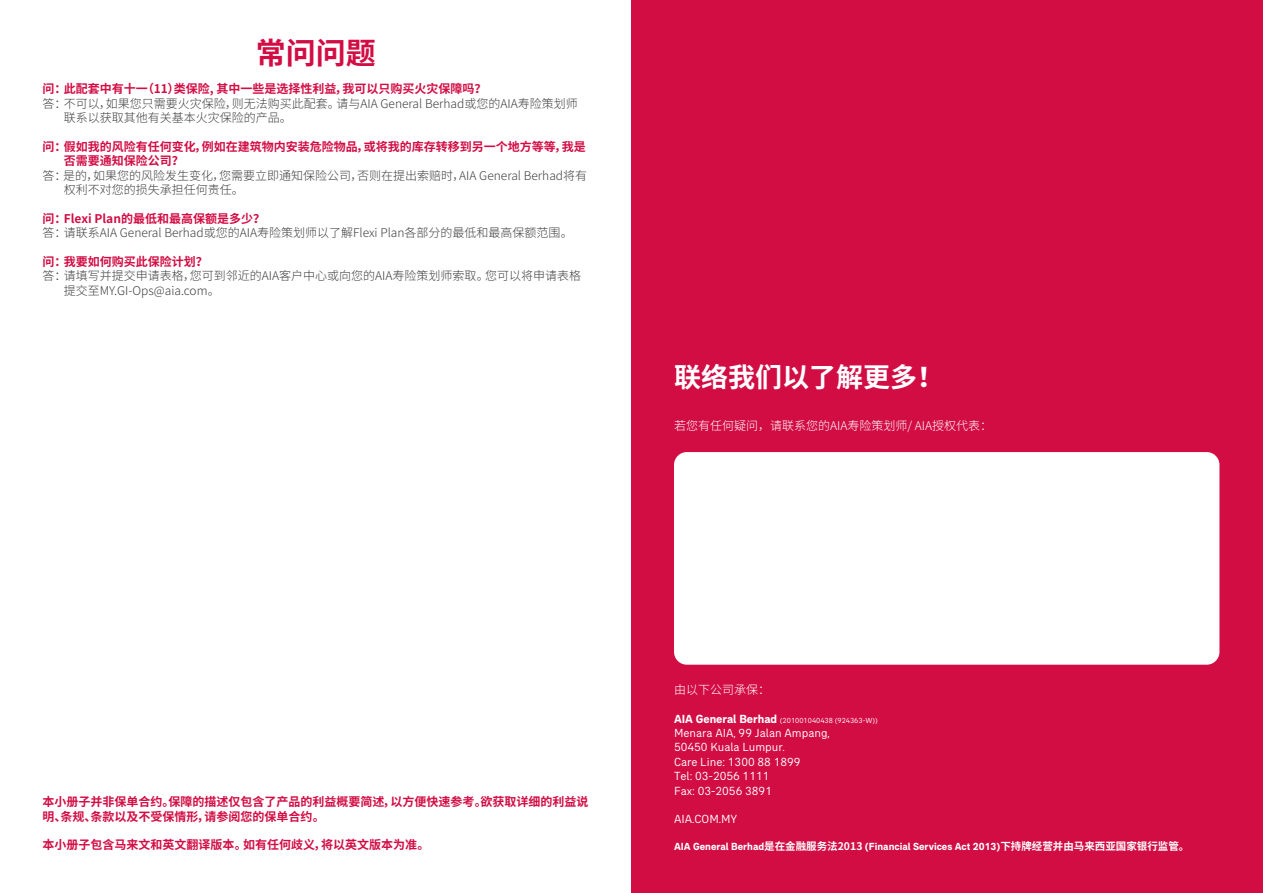
<style>
.page{position:relative;width:1263px;height:893px;background:#fff}
.page>*{position:absolute;margin:0;border:0;box-sizing:border-box;transform-origin:0 0}
.t1{font:700 30px "Noto Sans CJ Ksc";color:#d20d44}
.t2{font:700 27px "Noto Sans CJ Ksc";color:#fff}
.t3{font:300 12px/14.4px "Noto Sans CJ Ksc";color:#3e3e3f}
.t4{font:700 12px/14.4px "Noto Sans CJ Ksc";color:#d20d44}
.t5{font:12px/14.4px "AIA Everest";color:#fff}
.t6{font:300 12px "Noto Sans CJ Ksc";color:#fff}
.t7{font:700 10.5px "AIA Everest";color:#fff}
.t8{font:7.5px "AIA Everest";color:#fff}
.s1{font-weight:700;font-size:12px}
.s2{font-family:"Noto Sans CJ Ksc"}
</style>
<div class="page">
<div style="left:631px;top:0;width:632px;height:893px;background:#d20d44"></div>
<div style="left:674px;top:452px;width:545px;height:213px;background:#fff;border-radius:13px"></div>
<h1 class="t1" style="left:256px;top:36px;width:121px">常问问题</h1>
<p class="t4" style="left:43px;top:82px;width:446px">问：此配套中有十一（11）类保险, 其中一些是选择性利益，我可以只购买火灾保障吗？</p>
<p class="t3" style="left:64px;top:96px;width:515px;text-indent:-21px">答：不可以，如果您只需要火灾保险，则无法购买此配套。请与AIA General Berhad或您的AIA寿险策划师联系以获取其他有关基本火灾保险的产品。</p>
<p class="t4" style="left:64px;top:139px;width:523px;text-indent:-21px">问：假如我的风险有任何变化，例如在建筑物内安装危险物品，或将我的库存转移到另一个地方等等，我是否需要通知保险公司？</p>
<p class="t3" style="left:64px;top:168px;width:525px;text-indent:-21px">答：是的，如果您的风险发生变化，您需要立即通知保险公司，否则在提出索赔时，AIA General Berhad将有权利不对您的损失承担任何责任。</p>
<p class="t4" style="left:43px;top:211px;width:224px">问：Flexi Plan的最低和最高保额是多少？</p>
<p class="t3" style="left:43px;top:226px;width:532px">答：请联系AIA General Berhad或您的AIA寿险策划师以了解Flexi Plan各部分的最低和最高保额范围。</p>
<p class="t4" style="left:43px;top:255px;width:167px">问：我要如何购买此保险计划？</p>
<p class="t3" style="left:64px;top:269px;width:519px;text-indent:-21px">答：请填写并提交申请表格，您可到邻近的AIA客户中心或向您的AIA寿险策划师索取。您可以将申请表格提交至MY.GI-Ops@aia.com。</p>
<h2 class="t2" style="left:674px;top:362px;width:272px">联络我们以了解更多！</h2>
<p class="t6" style="left:674px;top:419px;width:320px">若您有任何疑问，请联系您的AIA寿险策划师/ AIA授权代表：</p>
<p class="t4" style="left:43px;top:795px;width:548px">本小册子并非保单合约。保障的描述仅包含了产品的利益概要简述，以方便快速参考。欲获取详细的利益说明、条规、条款以及不受保情形，请参阅您的保单合约。</p>
<p class="t4" style="left:43px;top:838px;width:388px">本小册子包含马来文和英文翻译版本。如有任何歧义，将以英文版本为准。</p>
<p class="t6" style="left:674px;top:683px;width:98px">由以下公司承保：</p>
<p class="t8" style="left:674px;top:716px;width:205px"><span class="s1">AIA General Berhad</span> (201001040438 (924363-W))</p>
<p class="t5" style="left:674px;top:726px;width:157px">Menara AIA, 99 Jalan Ampang,<br>50450 Kuala Lumpur.<br>Care Line: 1300 88 1899<br>Tel: 03-2056 1111<br>Fax: 03-2056 3891</p>
<p class="t5" style="left:674px;top:812px;width:65px">AIA.COM.MY</p>
<p class="t7" style="left:674px;top:841px;width:517px">AIA General Berhad<span class="s2">是在金融服务法2013</span> (Financial Services Act 2013)<span class="s2">下持牌经营并由马来西亚国家银行监管。</span></p>
</div>
